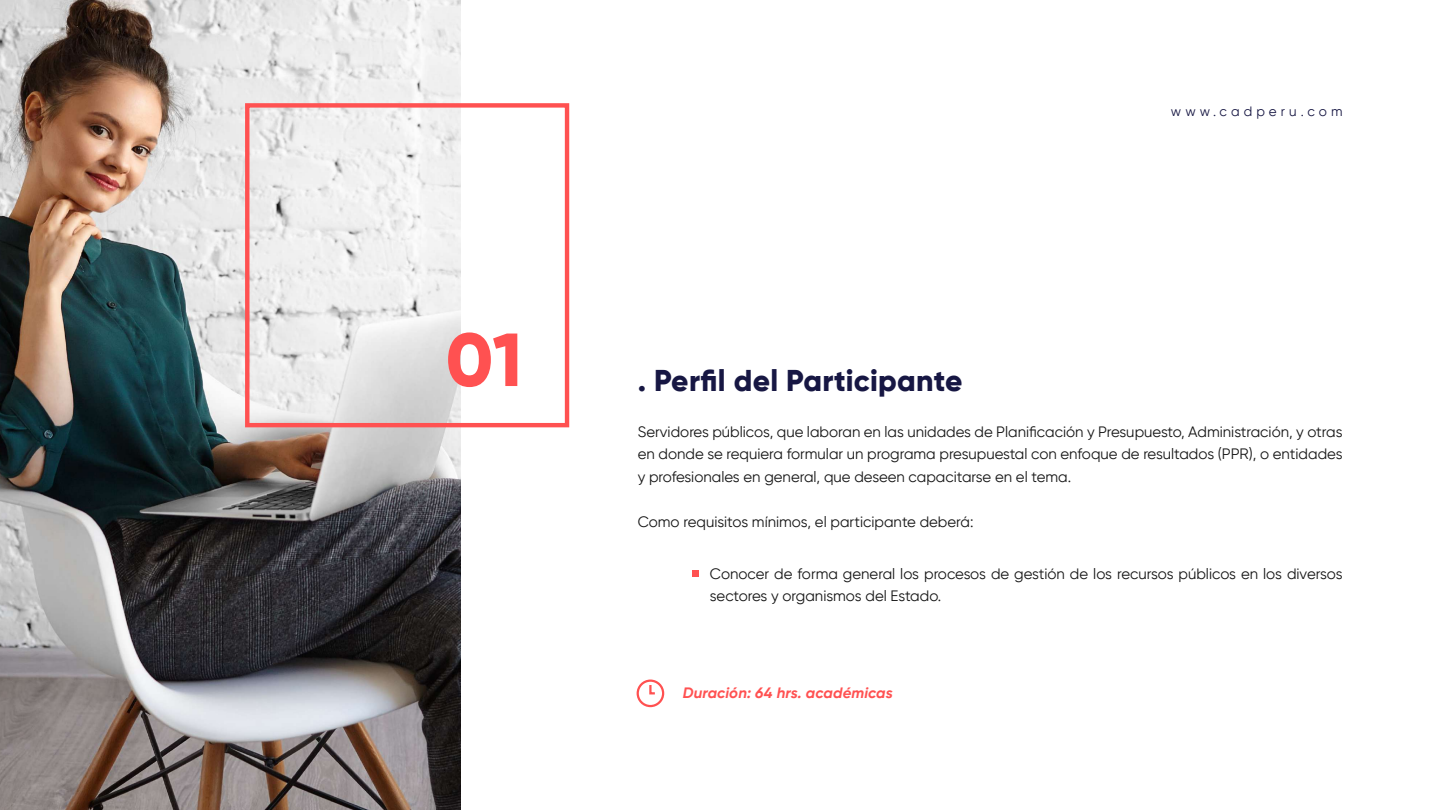
<style>
.page{position:relative;width:1440px;height:810px;background:#fff}
.page>*{position:absolute;margin:0;border:0;box-sizing:border-box;transform-origin:0 0}
.t1{font:800 75px "Gilroy";color:#ff5151}
.t2{font:800 30px "Gilroy";letter-spacing:.01em;color:#171743}
.t3{font:15px/22.5px "Gilroy";color:#151515;text-align:justify}
.t4{font:italic 700 15px "Gilroy";letter-spacing:.01em;color:#ff5151}
.t5{font:13.5px "Gilroy";letter-spacing:.3em;color:#171743}
</style>
<div class="page">
<img style="left:0;top:0;width:460px;height:810px">
<div style="left:245px;top:103px;width:324px;height:324px;border:4px solid #ff5151"></div>
<div style="left:637px;top:680px;width:27px;height:27px;border:2px solid #ff5151;border-radius:50%"></div>
<svg style="left:649px;top:683px;width:8px;height:12px"></svg>
<svg style="left:693px;top:571px;width:6px;height:6px"></svg>
<h1 class="t1" style="left:446px;top:313px;width:78px">01</h1>
<p class="t5" style="left:1171px;top:103px;width:173px">www.cadperu.com</p>
<h2 class="t2" style="left:638px;top:361px;width:326px">. Perfil del Participante</h2>
<p class="t3" style="left:638px;top:420px;width:706px">Servidores públicos, que laboran en las unidades de Planificación y Presupuesto, Administración, y otras en donde se requiera formular un programa presupuestal con enfoque de resultados (PPR), o entidades y profesionales en general, que deseen capacitarse en el tema.</p>
<p class="t3" style="left:638px;top:510px;width:337px">Como requisitos mínimos, el participante deberá:</p>
<p class="t3" style="left:710px;top:562px;width:634px">Conocer de forma general los procesos de gestión de los recursos públicos en los diversos sectores y organismos del Estado.</p>
<p class="t4" style="left:683px;top:684px;width:212px">Duración: 64 hrs. académicas</p>
</div>
